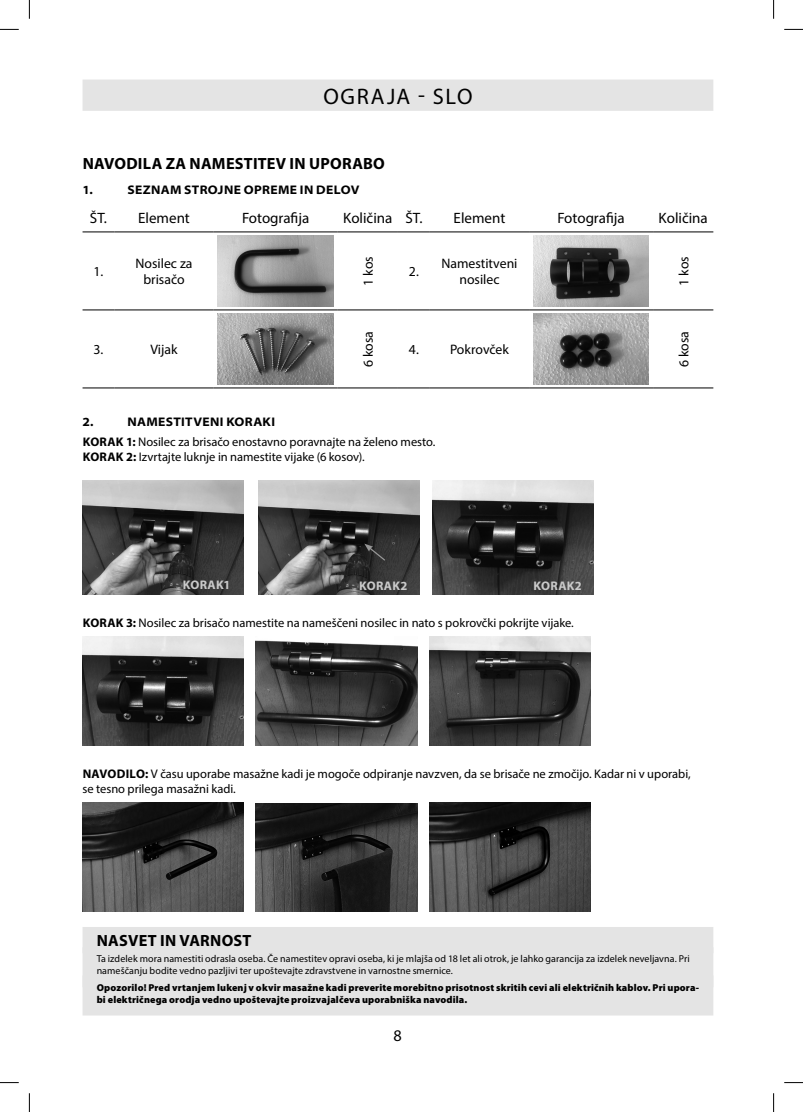
<style>
.page{position:relative;width:803px;height:1112px;background:#fff}
.page>*{position:absolute;margin:0;border:0;box-sizing:border-box;transform-origin:0 0}
.t1{font:22.5px "Myriad Pro";letter-spacing:.075em;color:#000}
.t2{font:700 16.25px "Myriad Pro";letter-spacing:.015em;color:#000}
.t3{font:16.25px "Myriad Pro";color:#000}
.t4{font:15px "Myriad Pro";color:#000}
.t5{font:13.75px/16.5px "Myriad Pro";color:#000;text-align:center}
.t6{font:12.5px/19.2px "Myriad Pro";color:#000}
.t7{font:700 semi-expanded 12.5px "Myriad Pro";letter-spacing:.03em;color:#000}
.t8{font:700 12.5px "Myriad Pro";letter-spacing:.025em;color:#cacaca}
.t9{font:10px/12px "Myriad Pro";letter-spacing:.005em;color:#000}
.t10{font:900 10px/12px "Myriad Pro";letter-spacing:.015em;color:#000}
.s1{font-weight:700;font-stretch:semi-expanded}
.s2{font-weight:700}
</style>
<div class="page">
<div style="left:83px;top:79px;width:630px;height:32px;background:#e4e4e4"></div>
<div style="left:83px;top:926px;width:630px;height:27px;background:#e4e4e4"></div>
<div style="left:83px;top:946px;width:630px;height:40px;background:#e4e4e4"></div>
<div style="left:83px;top:975px;width:630px;height:40px;background:#e4e4e4"></div>
<hr style="left:83px;top:232px;width:31px;height:1px;background:#000">
<hr style="left:114px;top:232px;width:100px;height:1px;background:#000">
<hr style="left:214px;top:232px;width:124px;height:1px;background:#000">
<hr style="left:338px;top:232px;width:60px;height:1px;background:#000">
<hr style="left:398px;top:232px;width:32px;height:1px;background:#000">
<hr style="left:430px;top:232px;width:99px;height:1px;background:#000">
<hr style="left:529px;top:232px;width:124px;height:1px;background:#000">
<hr style="left:653px;top:232px;width:60px;height:1px;background:#000">
<hr style="left:83px;top:309px;width:31px;height:1px;background:#000">
<hr style="left:114px;top:309px;width:100px;height:1px;background:#000">
<hr style="left:214px;top:309px;width:124px;height:1px;background:#000">
<hr style="left:338px;top:309px;width:60px;height:1px;background:#000">
<hr style="left:398px;top:309px;width:32px;height:1px;background:#000">
<hr style="left:430px;top:309px;width:99px;height:1px;background:#000">
<hr style="left:529px;top:309px;width:124px;height:1px;background:#000">
<hr style="left:653px;top:309px;width:60px;height:1px;background:#000">
<hr style="left:83px;top:387px;width:31px;height:1px;background:#000">
<hr style="left:114px;top:387px;width:100px;height:1px;background:#000">
<hr style="left:214px;top:387px;width:124px;height:1px;background:#000">
<hr style="left:338px;top:387px;width:60px;height:1px;background:#000">
<hr style="left:398px;top:387px;width:32px;height:1px;background:#000">
<hr style="left:430px;top:387px;width:99px;height:1px;background:#000">
<hr style="left:529px;top:387px;width:124px;height:1px;background:#000">
<hr style="left:653px;top:387px;width:60px;height:1px;background:#000">
<img style="left:218px;top:236px;width:115px;height:70px">
<img style="left:533px;top:236px;width:116px;height:70px">
<img style="left:218px;top:314px;width:115px;height:70px">
<img style="left:533px;top:314px;width:116px;height:70px">
<img style="left:83px;top:481px;width:161px;height:113px">
<img style="left:259px;top:481px;width:161px;height:113px">
<img style="left:432px;top:481px;width:161px;height:113px">
<svg style="left:364px;top:543px;width:23px;height:19px"></svg>
<img style="left:83px;top:636px;width:161px;height:109px">
<img style="left:256px;top:640px;width:161px;height:105px">
<img style="left:429px;top:636px;width:161px;height:109px">
<img style="left:83px;top:802px;width:161px;height:109px">
<img style="left:256px;top:803px;width:161px;height:108px">
<img style="left:429px;top:802px;width:161px;height:109px">
<svg style="left:0;top:29px;width:19px;height:1px"></svg>
<svg style="left:784px;top:29px;width:19px;height:1px"></svg>
<svg style="left:0;top:1082px;width:19px;height:1px"></svg>
<svg style="left:784px;top:1082px;width:19px;height:1px"></svg>
<svg style="left:29px;top:0;width:1px;height:19px"></svg>
<svg style="left:29px;top:1093px;width:1px;height:18px"></svg>
<svg style="left:773px;top:0;width:1px;height:19px"></svg>
<svg style="left:773px;top:1093px;width:1px;height:18px"></svg>
<h1 class="t1" style="left:323px;top:83px;width:151px">OGRAJA - SLO</h1>
<h2 class="t2" style="left:83px;top:152px;width:304px">NAVODILA ZA NAMESTITEV IN UPORABO</h2>
<p class="t7" style="left:83px;top:182px;width:12px">1.</p>
<p class="t7" style="left:128px;top:182px;width:233px">SEZNAM STROJNE OPREME IN DELOV</p>
<p class="t4" style="left:90px;top:209px;width:101px">ŠT. Element</p>
<p class="t4" style="left:242px;top:209px;width:69px">Fotografija</p>
<p class="t4" style="left:343px;top:209px;width:81px">Količina ŠT.</p>
<p class="t4" style="left:454px;top:209px;width:53px">Element</p>
<p class="t4" style="left:557px;top:209px;width:69px">Fotografija</p>
<p class="t4" style="left:659px;top:209px;width:51px">Količina</p>
<p class="t5" style="left:94px;top:263px;width:11px">1.</p>
<p class="t5" style="left:136px;top:255px;width:58px">Nosilec za brisačo</p>
<p class="t5" style="left:360px;top:285px;width:31px;rotate:-90deg">1 kos</p>
<p class="t5" style="left:409px;top:263px;width:11px">2.</p>
<p class="t5" style="left:441px;top:255px;width:78px">Namestitveni nosilec</p>
<p class="t5" style="left:675px;top:285px;width:31px;rotate:-90deg">1 kos</p>
<p class="t5" style="left:94px;top:341px;width:11px">3.</p>
<p class="t5" style="left:150px;top:341px;width:29px">Vijak</p>
<p class="t5" style="left:360px;top:367px;width:38px;rotate:-90deg">6 kosa</p>
<p class="t5" style="left:409px;top:341px;width:101px">4. Pokrovček</p>
<p class="t6" style="left:83px;top:412px;width:354px;text-indent:45px"><span class="s1">NAMESTITVENI KORAKI<br></span><span class="s2">KORAK 1:</span> Nosilec za brisačo enostavno poravnajte na želeno mesto.</p>
<p class="t6" style="left:83px;top:446px;width:283px"><span class="s2">KORAK 2:</span> Izvrtajte luknje in namestite vijake (6 kosov).</p>
<p class="t7" style="left:83px;top:414px;width:13px">2.</p>
<p class="t8" style="left:183px;top:576px;width:49px">KORAK1</p>
<p class="t8" style="left:359px;top:577px;width:50px">KORAK2</p>
<p class="t8" style="left:533px;top:577px;width:50px">KORAK2</p>
<p class="t6" style="left:83px;top:613px;width:493px"><span class="s2">KORAK 3:</span> Nosilec za brisačo namestite na nameščeni nosilec in nato s pokrovčki pokrijte vijake.</p>
<p class="t5" style="left:675px;top:367px;width:38px;rotate:-90deg">6 kosa</p>
<p class="t6" style="left:83px;top:766px;width:610px;line-height:15px"><span class="s2">NAVODILO:</span> V času uporabe masažne kadi je mogoče odpiranje navzven, da se brisače ne zmočijo. Kadar ni v uporabi, se tesno prilega masažni kadi.</p>
<h2 class="t2" style="left:97px;top:929px;width:156px">NASVET IN VARNOST</h2>
<p class="t9" style="left:97px;top:952px;width:594px">Ta izdelek mora namestiti odrasla oseba. Če namestitev opravi oseba, ki je mlajša od 18 let ali otrok, je lahko garancija za izdelek neveljavna. Pri nameščanju bodite vedno pazljivi ter upoštevajte zdravstvene in varnostne smernice.</p>
<p class="t10" style="left:97px;top:981px;width:604px">Opozorilo! Pred vrtanjem lukenj v okvir masažne kadi preverite morebitno prisotnost skritih cevi ali električnih kablov. Pri upora&shy;bi električnega orodja vedno upoštevajte proizvajalčeva uporabniška navodila.</p>
<h2 class="t3" style="left:393px;top:1025px;width:10px">8</h2>
</div>
